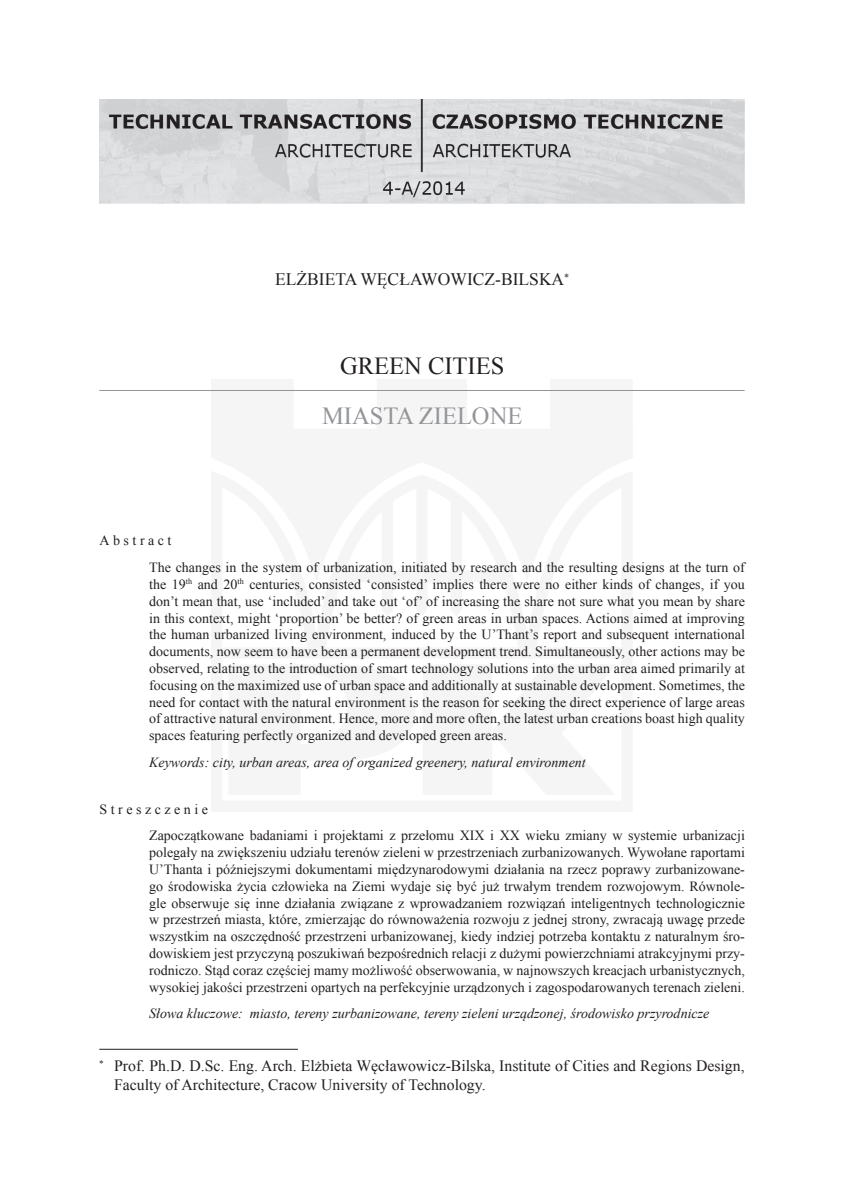
<style>
.page{position:relative;width:844px;height:1191px;background:#fff}
.page>*{position:absolute;margin:0;border:0;box-sizing:border-box;transform-origin:0 0}
.t1{font:24.5px "Times New Roman";color:#939598}
.t2{font:24.5px "Times New Roman";color:#231f20}
.t3{font:17.5px "Times New Roman";color:#231f20}
.t4{font:15.75px/18.9px "Times New Roman";color:#231f20}
.t5{font:14px/16.8px "Times New Roman";color:#231f20}
.t6{font:italic 14px "Times New Roman";color:#231f20}
</style>
<div class="page">
<hr style="left:99px;top:1049px;width:199px;height:1px;background:#231f20">
<hr style="left:99px;top:390px;width:645px;height:1px;background:#939598">
<img style="left:99px;top:99px;width:645px;height:105px">
<p class="t3" style="left:275px;top:267px;width:296px">ELŻBIETA WĘCŁAWOWICZ-BILSKA∗</p>
<h1 class="t2" style="left:340px;top:349px;width:166px">GREEN CITIES</h1>
<h1 class="t1" style="left:322px;top:400px;width:202px">MIASTA ZIELONE</h1>
<p class="t5" style="left:149px;top:527px;width:597px;line-height:26.8px;text-indent:-50px">Abstract<br>The changes in the system of urbanization, initiated by research and the resulting designs at the turn of</p>
<p class="t5" style="left:149px;top:575px;width:597px;text-align:justify">the 19<sup>th</sup> and 20<sup>th</sup> centuries, consisted ‘consisted’ implies there were no either kinds of changes, if you don’t mean that, use ‘included’ and take out ‘of’ of increasing the share not sure what you mean by share in this context, might ‘proportion’ be better? of green areas in urban spaces. Actions aimed at improving the human urbanized living environment, induced by the U’Thant’s report and subsequent international documents, now seem to have been a permanent development trend. Simultaneously, other actions may be observed, relating to the introduction of smart technology solutions into the urban area aimed primarily at focusing on the maximized use of urban space and additionally at sustainable development. Sometimes, the need for contact with the natural environment is the reason for seeking the direct experience of large areas of attractive natural environment. Hence, more and more often, the latest urban creations boast high quality spaces featuring perfectly organized and developed green areas.</p>
<p class="t6" style="left:149px;top:752px;width:438px">Keywords: city, urban areas, area of organized greenery, natural environment</p>
<p class="t5" style="left:149px;top:795px;width:597px;line-height:26.8px;text-indent:-50px">Streszczenie<br>Zapoczątkowane badaniami i projektami z przełomu XIX i XX wieku zmiany w systemie urbanizacji</p>
<p class="t5" style="left:149px;top:844px;width:597px;text-align:justify">polegały na zwiększeniu udziału terenów zieleni w przestrzeniach zurbanizowanych. Wywołane raportami U’Thanta i późniejszymi dokumentami międzynarodowymi działania na rzecz poprawy zurbanizowane&shy;go środowiska życia człowieka na Ziemi wydaje się być już trwałym trendem rozwojowym. Równole&shy;gle obserwuje się inne działania związane z wprowadzaniem rozwiązań inteligentnych technologicznie w przestrzeń miasta, które, zmierzając do równoważenia rozwoju z jednej strony, zwracają uwagę przede wszystkim na oszczędność przestrzeni urbanizowanej, kiedy indziej potrzeba kontaktu z naturalnym śro&shy;dowiskiem jest przyczyną poszukiwań bezpośrednich relacji z dużymi powierzchniami atrakcyjnymi przy&shy;rodniczo. Stąd coraz częściej mamy możliwość obserwowania, w najnowszych kreacjach urbanistycznych, wysokiej jakości przestrzeni opartych na perfekcyjnie urządzonych i zagospodarowanych terenach zieleni.</p>
<p class="t6" style="left:149px;top:1004px;width:561px">Słowa kluczowe: miasto, tereny zurbanizowane, tereny zieleni urządzonej, środowisko przyrodnicze</p>
<p class="t4" style="left:114px;top:1055px;width:631px;text-indent:-15px">∗ Prof. Ph.D. D.Sc. Eng. Arch. Elżbieta Węcławowicz-Bilska, Institute of Cities and Regions Design,<br>Faculty of Architecture, Cracow University of Technology.</p>
</div>
